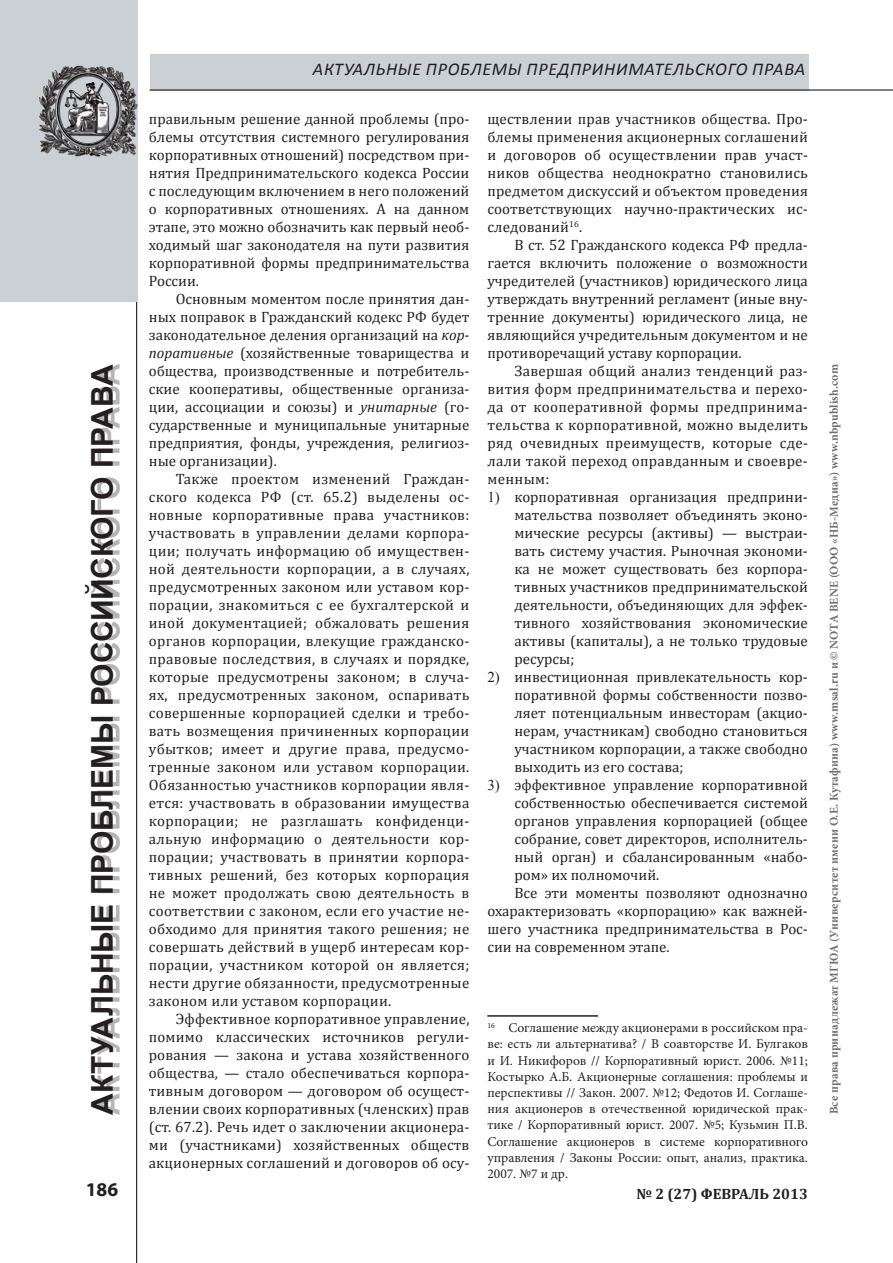
<style>
.page{position:relative;width:893px;height:1263px;background:#fff}
.page>*{position:absolute;margin:0;border:0;box-sizing:border-box;transform-origin:0 0}
.t1{font:700 30px "Arial";letter-spacing:-.01em;color:#231f20}
.t2{font:700 19.5px "Myriad Pro";color:#231f20}
.t3{font:italic 18px "Calibri";letter-spacing:.04em;color:#231f20}
.t4{font:15px/18px "Cambria";color:#231f20;text-align:justify}
.t5{font:700 15px "Cambria";color:#231f20}
.t6{font:13.5px/16.2px "Minion Pro";color:#231f20;text-align:justify}
.t7{font:700 12px "Minion Pro";letter-spacing:.02em;color:#6c6d70}
.s1{font-style:italic}
.s2{font-family:"Times New Roman"}
</style>
<div class="page">
<hr style="left:136px;top:0;width:1px;height:1263px;background:#231f20">
<div style="left:0;top:0;width:136px;height:301px;background:#cad0d4"></div>
<div style="left:92px;top:364px;width:28px;height:751px;background:#231f20;opacity:.33"></div>
<div style="left:150px;top:54px;width:658px;height:36px;background:#cad0d4"></div>
<hr style="left:150px;top:89px;width:743px;height:2px;background:#231f20">
<img style="left:39px;top:54px;width:99px;height:111px">
<hr style="left:487px;top:1015px;width:111px;height:2px;background:#231f20">
<p class="t3" style="left:313px;top:58px;width:160px">актуальные проблем</p>
<p class="t3" style="left:508px;top:58px;width:53px">ы предп</p>
<p class="t3" style="left:582px;top:58px;width:24px">ринима</p>
<p class="t3" style="left:654px;top:58px;width:131px">тельского права</p>
<p class="t4" style="left:149px;top:110px;width:322px">правильным решение данной проблемы (про&shy;блемы отсутствия системного регулирования корпоративных отношений) посредством при&shy;нятия Предпринимательского кодекса России с последующим включением в него положений о корпоративных отношениях. А на данном этапе, это можно обозначить как первый необ&shy;ходимый шаг законодателя на пути развития корпоративной формы предпринимательства России.</p>
<p class="t4" style="left:149px;top:290px;width:322px;text-indent:27px">Основным моментом после принятия дан&shy;ных поправок в Гражданский кодекс РФ будет законодательное деления организаций на <span class="s1">кор&shy;поративные</span> (хозяйственные товарищества и общества, производственные и потребитель&shy;ские кооперативы, общественные организа&shy;ции, ассоциации и союзы) и <span class="s1">унитарные</span> (го&shy;сударственные и муниципальные унитарные предприятия, фонды, учреждения, религиоз&shy;ные организации).</p>
<p class="t4" style="left:149px;top:470px;width:322px;text-indent:27px">Также проектом изменений Граждан&shy;ского кодекса РФ (ст. 65.2) выделены ос&shy;новные корпоративные права участников: участвовать в управлении делами корпора&shy;ции; получать информацию об имуществен&shy;ной деятельности корпорации, а в случаях, предусмотренных законом или уставом кор&shy;порации, знакомиться с ее бухгалтерской и иной документацией; обжаловать решения органов корпорации, влекущие гражданско&shy;правовые последствия, в случаях и порядке, которые предусмотрены законом; в случа&shy;ях, предусмотренных законом, оспаривать совершенные корпорацией сделки и требо&shy;вать возмещения причиненных корпорации убытков; имеет и другие права, предусмо&shy;тренные законом или уставом корпорации.<br>Обязанностью участников корпорации явля&shy;ется: участвовать в образовании имущества корпорации; не разглашать конфиденци&shy;альную информацию о деятельности кор&shy;порации; участвовать в принятии корпора&shy;тивных решений, без которых корпорация не может продолжать свою деятельность в соответствии с законом, если его участие не&shy;обходимо для принятия такого решения; не совершать действий в ущерб интересам кор&shy;порации, участником которой он является; нести другие обязанности, предусмотренные законом или уставом корпорации.</p>
<p class="t4" style="left:149px;top:1010px;width:322px;text-indent:27px">Эффективное корпоративное управление, помимо классических источников регули&shy;рования — закона и устава хозяйственного общества, — стало обеспечиваться корпора&shy;тивным договором — договором об осущест&shy;влении своих корпоративных (членских) прав (ст. 67.2). Речь идет о заключении акционера&shy;ми (участниками) хозяйственных обществ акционерных соглашений и договоров об осу-</p>
<p class="t4" style="left:487px;top:110px;width:322px">ществлении прав участников общества. Про&shy;блемы применения акционерных соглашений и договоров об осуществлении прав участ&shy;ников общества неоднократно становились предметом дискуссий и объектом проведения соответствующих научно-практических ис&shy;следований<sup>16</sup>.</p>
<p class="t4" style="left:487px;top:236px;width:322px;text-indent:27px">В ст. 52 Гражданского кодекса РФ предла&shy;гается включить положение о возможности учредителей (участников) юридического лица утверждать внутренний регламент (иные вну&shy;тренние документы) юридического лица, не являющийся учредительным документом и не противоречащий уставу корпорации.</p>
<p class="t4" style="left:487px;top:362px;width:322px;text-indent:27px">Завершая общий анализ тенденций раз&shy;вития форм предпринимательства и перехо&shy;да от кооперативной формы предпринима&shy;тельства к корпоративной, можно выделить ряд очевидных преимуществ, которые сде&shy;лали такой переход оправданным и своевре&shy;менным:</p>
<p class="t4" style="left:514px;top:488px;width:295px;text-indent:-27px"><span class="s2">1)</span> корпоративная организация предприни&shy;мательства позволяет объединять эконо&shy;мические ресурсы (активы) — выстраи&shy;вать систему участия. Рыночная экономи&shy;ка не может существовать без корпора&shy;тивных участников предпринимательской деятельности, объединяющих для эффек&shy;тивного хозяйствования экономические активы (капиталы), а не только трудовые ресурсы;</p>
<p class="t4" style="left:514px;top:668px;width:295px;text-indent:-27px"><span class="s2">2)</span> инвестиционная привлекательность кор&shy;поративной формы собственности позво&shy;ляет потенциальным инвесторам (акцио&shy;нерам, участникам) свободно становиться участником корпорации, а также свободно выходить из его состава;</p>
<p class="t4" style="left:487px;top:776px;width:322px"><span class="s2">3)</span> эффективное управление корпоративной</p>
<p class="t4" style="left:514px;top:794px;width:295px">собственностью обеспечивается системой</p>
<p class="t4" style="left:514px;top:812px;width:295px">органов управления корпорацией (общее</p>
<p class="t4" style="left:514px;top:830px;width:295px">собрание, совет директоров, исполнитель-</p>
<p class="t4" style="left:514px;top:848px;width:295px">ный орган) и сбалансированным «набо-</p>
<p class="t4" style="left:514px;top:866px;width:146px">ром» их полномочий.</p>
<p class="t4" style="left:514px;top:884px;width:295px">Все эти моменты позволяют однозначно</p>
<p class="t4" style="left:487px;top:902px;width:322px">охарактеризовать «корпорацию» как важней-</p>
<p class="t4" style="left:487px;top:920px;width:322px">шего участника предпринимательства в Рос-</p>
<p class="t4" style="left:487px;top:938px;width:184px">сии на современном этапе.</p>
<h1 class="t1" style="left:83px;top:1115px;width:747px;rotate:-90deg">Актуальные проблемы российского права</h1>
<p class="t7" style="left:825px;top:1114px;width:752px;rotate:-90deg">Все права принадлежат МГЮА (Университет имени О.Е. Кутафина) www.msal.ru и © NOTA BENE (ООО «НБ-Медиа») www.nbpublish.com</p>
<p class="t6" style="left:487px;top:1020px;width:322px"><sup>16</sup> Соглашение между акционерами в российском пра&shy;ве: есть ли альтернатива? / В соавторстве И. Булгаков и И. Никифоров // Корпоративный юрист. 2006. №11; Костырко А.Б. Акционерные соглашения: проблемы и перспективы // Закон. 2007. №12; Федотов И. Соглаше&shy;ния акционеров в отечественной юридической прак&shy;тике / Корпоративный юрист. 2007. №5; Кузьмин П.В.<br>Соглашение акционеров в системе корпоративного управления / Законы России: опыт, анализ, практика.<br>2007. №7 и др.</p>
<h2 class="t2" style="left:86px;top:1177px;width:34px">186</h2>
<p class="t5" style="left:636px;top:1183px;width:173px">№ 2 (27) февралЬ 2013</p>
</div>
